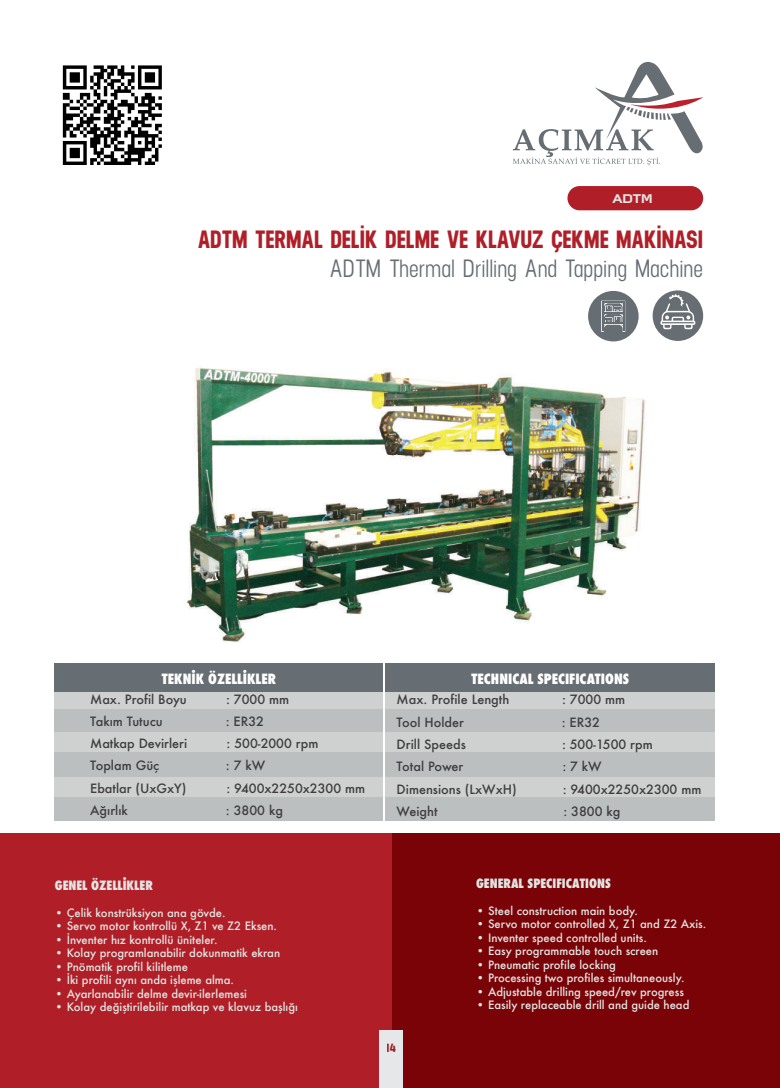
<style>
.page{position:relative;width:780px;height:1088px;background:#fff}
.page>*{position:absolute;margin:0;border:0;box-sizing:border-box;transform-origin:0 0}
.t1{font:700 25px "Neusa";letter-spacing:-.005em;color:#b01f28}
.t2{font:500 25px "Neusa";color:#666d73}
.t3{font:800 condensed 13.75px "Futura";color:#fff}
.t4{font:500 12.5px "Futura";color:#3e3e3f}
.t5{font:800 condensed 12.5px "Futura";color:#e3e5e3}
.t6{font:700 12.5px "Neusharp";color:#e3e5e3}
.t7{font:700 12.5px "Neusa";color:#b01f28}
.t8{font:500 11.25px "Futura";color:#e3e5e3}
</style>
<div class="page">
<div style="left:0;top:834px;width:780px;height:254px;background:#b01f28"></div>
<div style="left:392px;top:834px;width:388px;height:254px;background:#790306"></div>
<img style="left:186px;top:311px;width:460px;height:331px">
<img style="left:63px;top:66px;width:99px;height:98px">
<div style="left:55px;top:691px;width:328px;height:129px;background:#bcbfc0"></div>
<div style="left:55px;top:691px;width:328px;height:17px;background:#cfd1d1"></div>
<div style="left:55px;top:732px;width:328px;height:19px;background:#cfd1d1"></div>
<div style="left:55px;top:777px;width:328px;height:20px;background:#cfd1d1"></div>
<div style="left:385px;top:691px;width:330px;height:129px;background:#bcbfc0"></div>
<div style="left:385px;top:691px;width:330px;height:17px;background:#cfd1d1"></div>
<div style="left:385px;top:732px;width:330px;height:19px;background:#cfd1d1"></div>
<div style="left:385px;top:777px;width:330px;height:20px;background:#cfd1d1"></div>
<div style="left:55px;top:663px;width:328px;height:29px;background:#666d73"></div>
<div style="left:385px;top:663px;width:330px;height:29px;background:#666d73"></div>
<div style="left:567px;top:186px;width:136px;height:24px;background:#b01f28;border-radius:12px"></div>
<svg style="left:513px;top:61px;width:190px;height:104px"></svg>
<svg style="left:652px;top:290px;width:51px;height:51px"></svg>
<svg style="left:588px;top:291px;width:50px;height:50px"></svg>
<div style="left:379px;top:1031px;width:24px;height:57px;background:#e6e7e9"></div>
<p class="t6" style="left:612px;top:191px;width:42px">ADTM</p>
<h1 class="t1" style="left:197px;top:222px;width:507px">ADTM TERMAL DELİK DELME VE KLAVUZ ÇEKME MAKİNASI</h1>
<h1 class="t2" style="left:329px;top:253px;width:375px">ADTM Thermal Drilling And Tapping Machine</h1>
<p class="t3" style="left:162px;top:669px;width:116px">TEKNİK ÖZELLİKLER</p>
<p class="t3" style="left:471px;top:669px;width:159px">TECHNICAL SPECIFICATIONS</p>
<p class="t4" style="left:90px;top:690px;width:98px">Max. Profil Boyu</p>
<p class="t4" style="left:226px;top:690px;width:65px">: 7000 mm</p>
<p class="t4" style="left:90px;top:713px;width:74px">Takım Tutucu</p>
<p class="t4" style="left:226px;top:713px;width:40px">: ER32</p>
<p class="t4" style="left:90px;top:735px;width:99px">Matkap Devirleri</p>
<p class="t4" style="left:226px;top:735px;width:93px">: 500-2000 rpm</p>
<p class="t4" style="left:90px;top:757px;width:71px">Toplam Güç</p>
<p class="t4" style="left:226px;top:757px;width:41px">: 7 kW</p>
<p class="t4" style="left:90px;top:779px;width:98px">Ebatlar (UxGxY)</p>
<p class="t4" style="left:226px;top:779px;width:140px">: 9400x2250x2300 mm</p>
<p class="t4" style="left:90px;top:802px;width:39px">Ağırlık</p>
<p class="t4" style="left:226px;top:802px;width:58px">: 3800 kg</p>
<p class="t4" style="left:396px;top:691px;width:114px">Max. Profile Length</p>
<p class="t4" style="left:562px;top:691px;width:65px">: 7000 mm</p>
<p class="t4" style="left:396px;top:713px;width:69px">Tool Holder</p>
<p class="t4" style="left:561px;top:713px;width:40px">: ER32</p>
<p class="t4" style="left:396px;top:736px;width:71px">Drill Speeds</p>
<p class="t4" style="left:562px;top:736px;width:92px">: 500-1500 rpm</p>
<p class="t4" style="left:396px;top:758px;width:68px">Total Power</p>
<p class="t4" style="left:562px;top:758px;width:41px">: 7 kW</p>
<p class="t4" style="left:396px;top:780px;width:122px">Dimensions (LxWxH)</p>
<p class="t4" style="left:562px;top:780px;width:140px">: 9400x2250x2300 mm</p>
<p class="t4" style="left:396px;top:803px;width:42px">Weight</p>
<p class="t4" style="left:563px;top:803px;width:58px">: 3800 kg</p>
<p class="t5" style="left:55px;top:876px;width:100px">GENEL ÖZELLİKLER</p>
<p class="t8" style="left:55px;top:904px;width:172px">• Çelik konstrüksiyon ana gövde.</p>
<p class="t8" style="left:55px;top:918px;width:224px">• Servo motor kontrollü X, Z1 ve Z2 Eksen.</p>
<p class="t8" style="left:55px;top:931px;width:164px">• İnventer hız kontrollü üniteler.</p>
<p class="t8" style="left:55px;top:945px;width:227px">• Kolay programlanabilir dokunmatik ekran</p>
<p class="t8" style="left:55px;top:958px;width:135px">• Pnömatik profil kilitleme</p>
<p class="t8" style="left:55px;top:972px;width:181px">• İki profili aynı anda işleme alma.</p>
<p class="t8" style="left:55px;top:985px;width:194px">• Ayarlanabilir delme devir-ilerlemesi</p>
<p class="t8" style="left:55px;top:999px;width:245px">• Kolay değiştirilebilir matkap ve klavuz başlığı</p>
<p class="t7" style="left:387px;top:1039px;width:11px">14</p>
<p class="t5" style="left:476px;top:874px;width:136px">GENERAL SPECIFICATIONS</p>
<p class="t8" style="left:476px;top:903px;width:163px">• Steel construction main body.</p>
<p class="t8" style="left:476px;top:916px;width:232px">• Servo motor controlled X, Z1 and Z2 Axis.</p>
<p class="t8" style="left:476px;top:930px;width:172px">• Inventer speed controlled units.</p>
<p class="t8" style="left:476px;top:943px;width:184px">• Easy programmable touch screen</p>
<p class="t8" style="left:476px;top:957px;width:141px">• Pneumatic profile locking</p>
<p class="t8" style="left:476px;top:970px;width:210px">• Processing two profiles simultaneously.</p>
<p class="t8" style="left:476px;top:984px;width:209px">• Adjustable drilling speed/rev progress</p>
<p class="t8" style="left:476px;top:997px;width:215px">• Easily replaceable drill and guide head</p>
</div>
